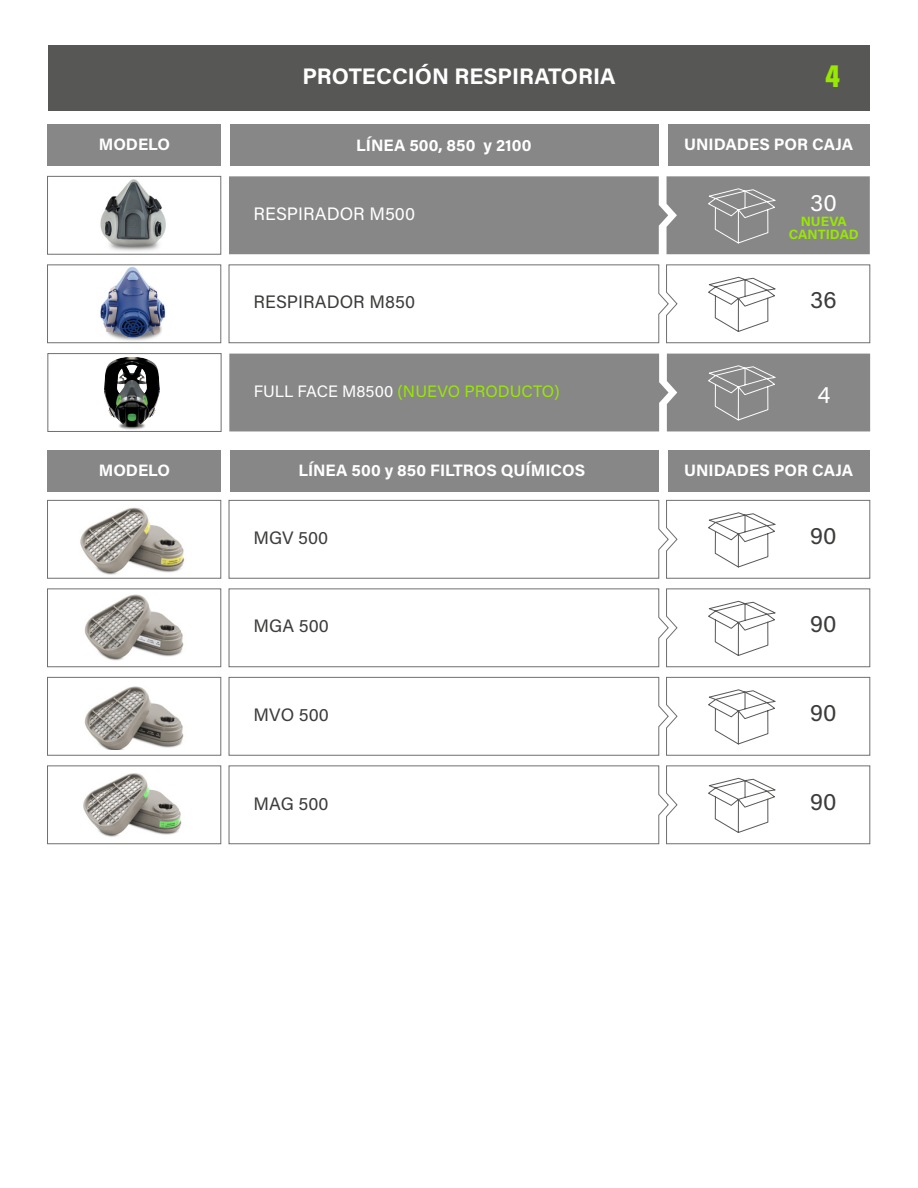
<style>
.page{position:relative;width:918px;height:1188px;background:#fff}
.page>*{position:absolute;margin:0;border:0;box-sizing:border-box;transform-origin:0 0}
.t1{font:900 33px "Acumin Pro Cond";color:#98e800}
.t2{font:24px "Acumin Pro";color:#3c3c3b}
.t3{font:24px "Acumin Pro";color:#fff}
.t4{font:700 22.5px "Acumin Pro";color:#fff}
.t5{font:18px "Acumin Pro";letter-spacing:.005em;color:#3c3c3b}
.t6{font:18px "Acumin Pro";color:#fff}
.t7{font:700 16.5px "Acumin Pro";color:#fff}
.t8{font:16.5px "Acumin Pro";color:#98e800}
.t9{font:700 13.5px/13.5px "Acumin Pro";color:#98e800;text-align:center}
.s1{color:#fff}
</style>
<div class="page">
<img style="left:87px;top:267px;width:94px;height:77px">
<img style="left:88px;top:175px;width:92px;height:76px">
<div style="left:48px;top:46px;width:822px;height:65px;background:#575756"></div>
<img style="left:84px;top:594px;width:100px;height:67px">
<img style="left:74px;top:667px;width:117px;height:83px">
<img style="left:74px;top:773px;width:115px;height:72px">
<img style="left:74px;top:499px;width:117px;height:76px">
<div style="left:668px;top:125px;width:202px;height:41px;background:#878787"></div>
<div style="left:48px;top:125px;width:173px;height:41px;background:#878787"></div>
<div style="left:230px;top:125px;width:429px;height:41px;background:#878787"></div>
<div style="left:47px;top:176px;width:174px;height:79px;border:1px solid #706f6f"></div>
<div style="left:47px;top:500px;width:174px;height:79px;border:1px solid #706f6f"></div>
<div style="left:47px;top:588px;width:174px;height:79px;border:1px solid #706f6f"></div>
<div style="left:47px;top:677px;width:174px;height:79px;border:1px solid #706f6f"></div>
<div style="left:229px;top:176px;width:641px;height:78px;background:#878787"></div>
<svg style="left:228px;top:500px;width:643px;height:79px"></svg>
<svg style="left:228px;top:588px;width:643px;height:80px"></svg>
<svg style="left:228px;top:677px;width:643px;height:79px"></svg>
<div style="left:668px;top:450px;width:202px;height:41px;background:#878787"></div>
<div style="left:48px;top:450px;width:173px;height:41px;background:#878787"></div>
<div style="left:230px;top:450px;width:429px;height:41px;background:#878787"></div>
<div style="left:47px;top:264px;width:174px;height:79px;border:1px solid #706f6f"></div>
<svg style="left:228px;top:264px;width:643px;height:79px"></svg>
<div style="left:47px;top:765px;width:174px;height:79px;border:1px solid #706f6f"></div>
<svg style="left:228px;top:765px;width:643px;height:80px"></svg>
<div style="left:47px;top:353px;width:175px;height:79px;border:1px solid #706f6f"></div>
<div style="left:229px;top:354px;width:641px;height:77px;background:#878787"></div>
<img style="left:105px;top:357px;width:55px;height:73px">
<h3 class="t4" style="left:302px;top:61px;width:315px">PROTECCIÓN RESPIRATORIA</h3>
<h1 class="t1" style="left:825px;top:54px;width:17px">4</h1>
<p class="t7" style="left:356px;top:133px;width:177px">LÍNEA 500, 850 y 2100</p>
<p class="t7" style="left:99px;top:133px;width:73px">MODELO</p>
<p class="t7" style="left:684px;top:133px;width:171px">UNIDADES POR CAJA</p>
<p class="t6" style="left:253px;top:201px;width:163px">RESPIRADOR M500</p>
<h2 class="t3" style="left:810px;top:186px;width:28px">30</h2>
<p class="t9" style="left:789px;top:214px;width:72px">NUEVA<br>CANTIDAD</p>
<p class="t5" style="left:253px;top:290px;width:163px">RESPIRADOR M850</p>
<h2 class="t2" style="left:810px;top:283px;width:28px">36</h2>
<p class="t8" style="left:254px;top:380px;width:308px"><span class="s1">FULL FACE M8500</span> (NUEVO PRODUCTO)</p>
<h2 class="t3" style="left:817px;top:378px;width:14px">4</h2>
<p class="t7" style="left:99px;top:458px;width:73px">MODELO</p>
<p class="t7" style="left:298px;top:459px;width:288px">LÍNEA 500 y 850 FILTROS QUÍMICOS</p>
<p class="t7" style="left:684px;top:458px;width:171px">UNIDADES POR CAJA</p>
<p class="t5" style="left:253px;top:525px;width:76px">MGV 500</p>
<h2 class="t2" style="left:810px;top:519px;width:28px">90</h2>
<p class="t5" style="left:253px;top:614px;width:77px">MGA 500</p>
<h2 class="t2" style="left:810px;top:607px;width:28px">90</h2>
<p class="t5" style="left:253px;top:703px;width:77px">MVO 500</p>
<h2 class="t2" style="left:810px;top:696px;width:28px">90</h2>
<p class="t5" style="left:253px;top:791px;width:77px">MAG 500</p>
<h2 class="t2" style="left:810px;top:785px;width:28px">90</h2>
</div>
